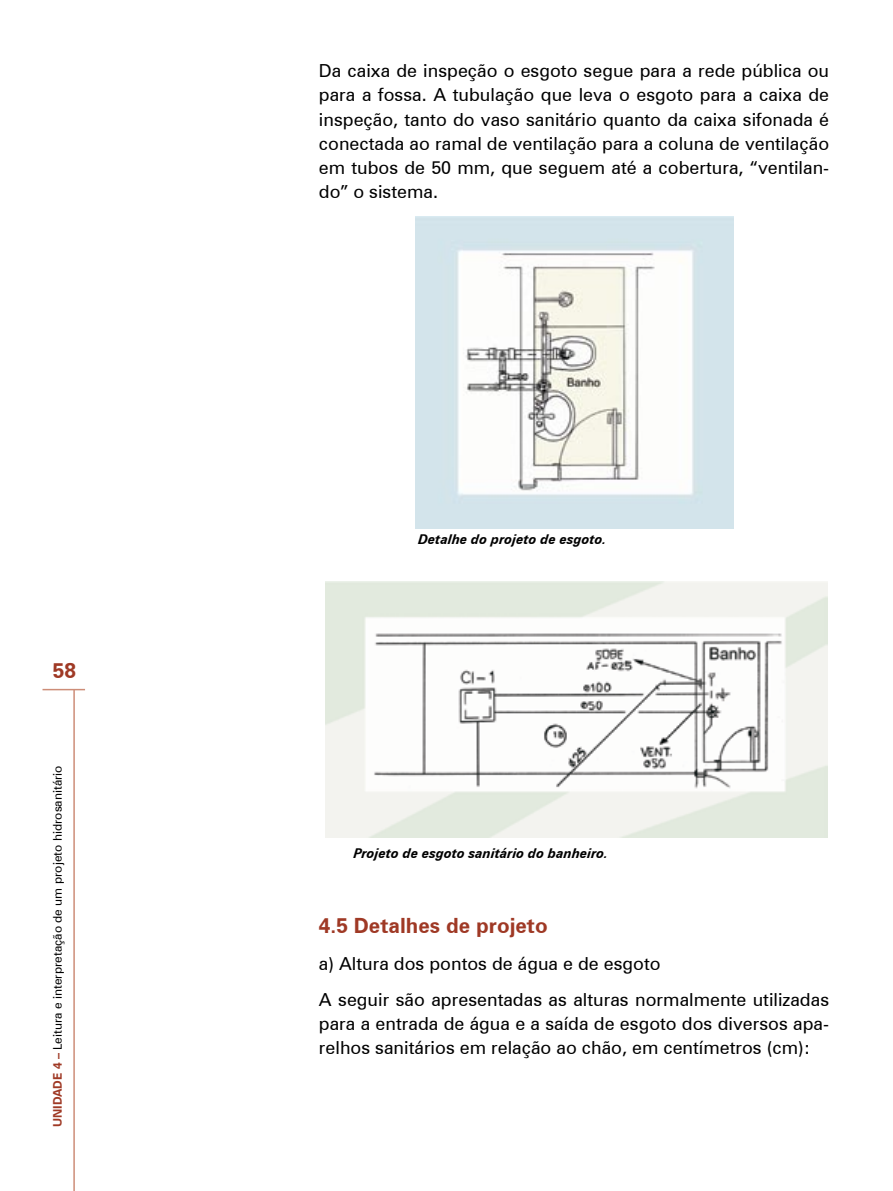
<style>
.page{position:relative;width:893px;height:1191px;background:#fff}
.page>*{position:absolute;margin:0;border:0;box-sizing:border-box;transform-origin:0 0}
.t1{font:700 21px "Zurich BT";color:#9f3925}
.t2{font:18px/24px "Zurich BT";color:#000}
.t3{font:italic 700 13.5px "Zurich BT";color:#000}
.t4{font:12px "Zurich BT";color:#000}
.s1{font-weight:700;color:#9f3925}
</style>
<div class="page">
<hr style="left:43px;top:689px;width:42px;height:1px;background:#cd8d78">
<hr style="left:73px;top:689px;width:2px;height:502px;background:#cd8d78">
<img style="left:415px;top:216px;width:318px;height:312px">
<img style="left:325px;top:581px;width:502px;height:256px">
<p class="t1" style="left:53px;top:658px;width:25px">58</p>
<p class="t4" style="left:50px;top:1127px;width:363px;rotate:-90deg"><span class="s1">UNIDADE 4 –</span> Leitura e interpretação de um projeto hidrosanitário</p>
<p class="t2" style="left:319px;top:59px;width:512px;text-align:justify">Da caixa de inspeção o esgoto segue para a rede pública ou para a fossa. A tubulação que leva o esgoto para a caixa de inspeção, tanto do vaso sanitário quanto da caixa sifonada é conectada ao ramal de ventilação para a coluna de ventilação em tubos de 50 mm, que seguem até a cobertura, “ventilan&shy;do” o sistema.</p>
<p class="t3" style="left:418px;top:530px;width:190px">Detalhe do projeto de esgoto.</p>
<p class="t3" style="left:354px;top:845px;width:256px">Projeto de esgoto sanitário do banheiro.</p>
<p class="t1" style="left:319px;top:912px;width:230px">4.5 Detalhes de projeto</p>
<p class="t2" style="left:319px;top:944px;width:512px;line-height:36.8px">a) Altura dos pontos de água e de esgoto<br>A seguir são apresentadas as alturas normalmente utilizadas</p>
<p class="t2" style="left:319px;top:1012px;width:512px">para a entrada de água e a saída de esgoto dos diversos apa&shy;relhos sanitários em relação ao chão, em centímetros (cm):</p>
</div>
